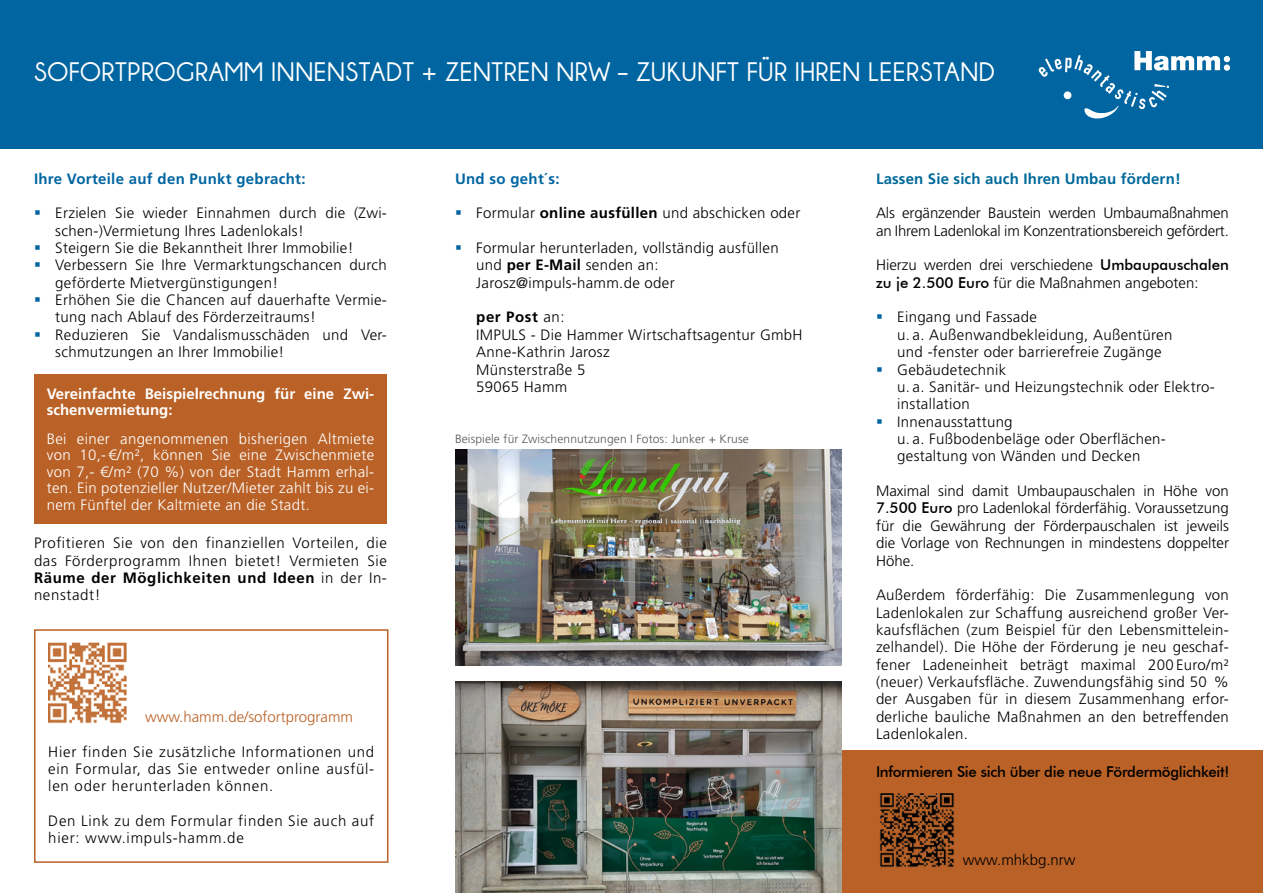
<style>
.page{position:relative;width:1263px;height:893px;background:#fff}
.page>*{position:absolute;margin:0;border:0;box-sizing:border-box;transform-origin:0 0}
.Ueberschrift{font:700 27px "Champagne&Limousines";letter-spacing:.02em;color:#fff}
.fließtext{font:300 15px/17.4px "Frutiger LT Std";letter-spacing:.02em;color:#000}
.fließtext-2{font:300 15px/16.5px "Frutiger LT Std";letter-spacing:.02em;color:#fff;text-align:justify}
.fließtext-3{font:300 15px/17.4px "Frutiger LT Std";letter-spacing:-.01em;color:#000}
.fließtext-4{font:300 15px/17.4px "Frutiger LT Std";color:#000}
.fließtext-5{font:300 15px/17.4px "Frutiger LT Std";letter-spacing:.05em;color:#000}
.fett{font:700 15px/16.5px "Frutiger LT Std";color:#fff}
.Fließtext{font:500 15px "Futura BT";letter-spacing:-.02em;color:#000}
.fließtext-6{font:700 15px "Frutiger LT Std";letter-spacing:.01em;color:#00699a}
.Fließtext_fett_blau{font:700 15px "Frutiger LT Std";letter-spacing:.02em;color:#0065a1}
.fließtext-7{font:300 15px "Frutiger LT Std";color:#b96126}
.Fließtext-2{font:300 15px "Frutiger LT Std";color:#000}
.fließtext-8{font:700 15px "Frutiger LT Std";letter-spacing:.02em;color:#0065a1}
.Bildbeschriftung{font:300 12px "Frutiger LT Std";letter-spacing:.01em;color:#575756}
.s1{font-weight:700}
.s2{font-family:"Futura BT";font-weight:500}
</style>
<div class="page">
<div style="left:0;top:0;width:1263px;height:149px;background:#0065a1"></div>
<div style="left:841px;top:750px;width:422px;height:143px;background:#b96126"></div>
<img style="left:48px;top:643px;width:79px;height:81px">
<img style="left:455px;top:449px;width:387px;height:216px">
<img style="left:455px;top:681px;width:386px;height:212px">
<div style="left:34px;top:629px;width:354px;height:234px;border:2px solid #b96126"></div>
<svg style="left:1038px;top:51px;width:192px;height:68px"></svg>
<div style="left:34px;top:375px;width:353px;height:149px;background:#b96126"></div>
<img style="left:880px;top:793px;width:75px;height:74px">
<p class="Ueberschrift" style="left:34px;top:56px;width:962px">SOFORTPROGRAMM INNENSTADT + ZENTREN NRW – ZUKUNFT FÜR IHREN LEERSTAND</p>
<p class="Fließtext_fett_blau" style="left:34px;top:170px;width:273px">Ihre Vorteile auf den Punkt gebracht:</p>
<p class="fließtext" style="left:55px;top:205px;width:333px">Erzielen Sie wieder Einnahmen durch die (Zwi&shy;schen-)Vermietung Ihres Ladenlokals!</p>
<p class="fließtext" style="left:55px;top:239px;width:300px">Steigern Sie die Bekanntheit Ihrer Immobilie!</p>
<p class="fließtext" style="left:55px;top:257px;width:333px">Verbessern Sie Ihre Vermarktungschancen durch geförderte Mietvergünstigungen!</p>
<p class="fließtext" style="left:55px;top:291px;width:333px">Erhöhen Sie die Chancen auf dauerhafte Vermie&shy;tung nach Ablauf des Förderzeitraums!</p>
<p class="fließtext" style="left:55px;top:326px;width:333px">Reduzieren Sie Vandalismusschäden und Ver&shy;schmutzungen an Ihrer Immobilie!</p>
<p class="fett" style="left:47px;top:385px;width:329px">Vereinfachte Beispielrechnung für eine Zwi&shy;schenvermietung:</p>
<p class="fließtext-2" style="left:47px;top:431px;width:329px">Bei einer angenommenen bisherigen Altmiete von 10,- €/m², können Sie eine Zwischenmiete von 7,- €/m² (70 %) von der Stadt Hamm erhal&shy;ten. Ein potenzieller Nutzer/Mieter zahlt bis zu ei&shy;nem Fünftel der Kaltmiete an die Stadt.</p>
<p class="fließtext" style="left:34px;top:534px;width:354px;text-align:justify">Profitieren Sie von den finanziellen Vorteilen, die das Förderprogramm Ihnen bietet! Vermieten Sie <span class="s1">Räume der Möglichkeiten und Ideen</span> in der In&shy;nenstadt!</p>
<p class="fließtext-7" style="left:145px;top:708px;width:210px">www.hamm.de/sofortprogramm</p>
<p class="fließtext" style="left:48px;top:743px;width:327px;text-align:justify">Hier finden Sie zusätzliche Informationen und ein Formular, das Sie entweder online ausfül&shy;len oder herunterladen können.</p>
<p class="fließtext-5" style="left:48px;top:812px;width:327px">Den Link zu dem Formular finden Sie auch auf hier: www.impuls-hamm.de</p>
<p class="fließtext-8" style="left:455px;top:170px;width:106px">Und so geht´s:</p>
<p class="fließtext" style="left:476px;top:205px;width:326px">Formular <span class="s1">online ausfüllen</span> und abschicken oder</p>
<p class="fließtext" style="left:476px;top:239px;width:304px">Formular herunterladen, vollständig ausfüllen und <span class="s1">per E-Mail</span> senden an:<br>Jarosz@impuls-hamm.de oder</p>
<p class="fließtext" style="left:476px;top:309px;width:328px"><span class="s1">per Post</span> an:<br>IMPULS - Die Hammer Wirtschaftsagentur GmbH<br>Anne-Kathrin Jarosz<br>Münsterstraße 5<br>59065 Hamm</p>
<p class="Bildbeschriftung" style="left:455px;top:432px;width:295px">Beispiele für Zwischennutzungen I Fotos: Junker + Kruse</p>
<p class="fließtext-6" style="left:876px;top:170px;width:306px">Lassen Sie sich auch Ihren Umbau fördern!</p>
<p class="fließtext-3" style="left:876px;top:205px;width:354px">Als ergänzender Baustein werden Umbaumaßnahmen an Ihrem Ladenlokal im Konzentrationsbereich gefördert.</p>
<p class="fließtext-4" style="left:876px;top:257px;width:354px">Hierzu werden drei verschiedene <span class="s2">Umbaupauschalen zu je 2.500 Euro</span> für die Maßnahmen angeboten:</p>
<p class="fließtext" style="left:897px;top:309px;width:277px">Eingang und Fassade<br>u. a. Außenwandbekleidung, Außentüren und -fenster oder barrierefreie Zugänge</p>
<p class="fließtext" style="left:897px;top:361px;width:318px">Gebäudetechnik<br>u. a. Sanitär- und Heizungstechnik oder Elektro&shy;installation</p>
<p class="fließtext" style="left:897px;top:413px;width:269px">Innenausstattung<br>u. a. Fußbodenbeläge oder Oberflächen&shy;gestaltung von Wänden und Decken</p>
<p class="fließtext" style="left:876px;top:482px;width:354px;text-align:justify">Maximal sind damit Umbaupauschalen in Höhe von <span class="s2">7.500 Euro</span> pro Ladenlokal förderfähig. Voraussetzung für die Gewährung der Förderpauschalen ist jeweils die Vorlage von Rechnungen in mindestens doppelter Höhe.</p>
<p class="fließtext" style="left:876px;top:587px;width:354px;text-align:justify">Außerdem förderfähig: Die Zusammenlegung von Ladenlokalen zur Schaffung ausreichend großer Ver&shy;kaufsflächen (zum Beispiel für den Lebensmittelein&shy;zelhandel). Die Höhe der Förderung je neu geschaf&shy;fener Ladeneinheit beträgt maximal 200 Euro/m² (neuer) Verkaufsfläche. Zuwendungsfähig sind 50 % der Ausgaben für in diesem Zusammenhang erfor&shy;derliche bauliche Maßnahmen an den betreffenden Ladenlokalen.</p>
<p class="Fließtext" style="left:876px;top:762px;width:355px">Informieren Sie sich über die neue Fördermöglichkeit!</p>
<p class="Fließtext-2" style="left:963px;top:851px;width:114px">www.mhkbg.nrw</p>
</div>
